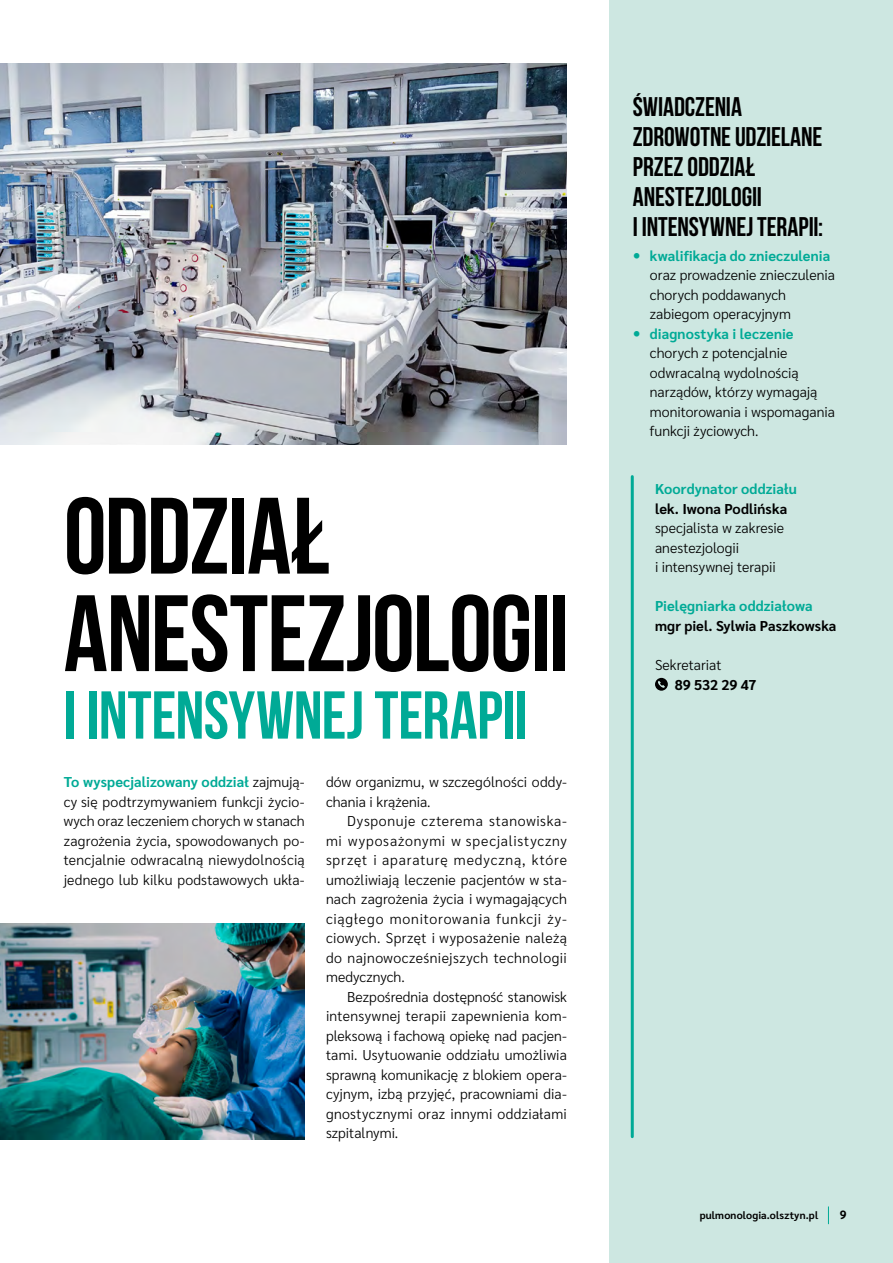
<style>
.page{position:relative;width:893px;height:1263px;background:#fff}
.page>*{position:absolute;margin:0;border:0;box-sizing:border-box;transform-origin:0 0}
.t1{font:108.3px/97.5px "Bebas Neue";letter-spacing:-.015em;color:#000}
.t2{font:67.5px "Bebas Neue";letter-spacing:-.005em;color:#00aa96}
.t3{font:27px/30px "Bebas Neue";letter-spacing:-.005em;color:#000}
.t4{font:300 14.25px/19.5px "Sarabun";letter-spacing:.005em;color:#000}
.t5{font:700 14.25px "Sarabun";letter-spacing:.005em;color:#00aa96}
.t6{font:700 14.25px "Sarabun";color:#000}
.t7{font:700 12px "Sarabun";color:#000}
.t8{font:700 10.5px "Sarabun";letter-spacing:.015em;color:#000}
.s1{font-weight:700;color:#00aa96}
</style>
<div class="page">
<img style="left:0;top:64px;width:567px;height:381px">
<div style="left:609px;top:0;width:284px;height:1263px;background:#cde7e1"></div>
<svg style="left:828px;top:1207px;width:1px;height:17px"></svg>
<img style="left:0;top:924px;width:305px;height:216px">
<hr style="left:631px;top:477px;width:3px;height:660px;background:#00aa96">
<svg style="left:655px;top:678px;width:13px;height:13px"></svg>
<h1 class="t1" style="left:64px;top:486px;width:507px">ODDZIAŁ<br>ANESTEZJOLOGII</h1>
<h2 class="t2" style="left:64px;top:678px;width:465px">I INTENSYWNEJ TERAPII</h2>
<p class="t4" style="left:326px;top:772px;width:242px">dów organizmu, w szczególności oddy&shy;chania i krążenia.</p>
<p class="t4" style="left:326px;top:811px;width:242px;text-align:justify;text-indent:21px">Dysponuje czterema stanowiska&shy;mi wyposażonymi w specjalistyczny sprzęt i aparaturę medyczną, które umożliwiają leczenie pacjentów w sta&shy;nach zagrożenia życia i wymagających ciągłego monitorowania funkcji ży&shy;ciowych. Sprzęt i wyposażenie należą do najnowocześniejszych technologii medycznych.</p>
<p class="t4" style="left:326px;top:987px;width:242px;text-align:justify;text-indent:21px">Bezpośrednia dostępność stanowisk intensywnej terapii zapewnienia kom&shy;pleksową i fachową opiekę nad pacjen&shy;tami. Usytuowanie oddziału umożliwia sprawną komunikację z blokiem opera&shy;cyjnym, izbą przyjęć, pracowniami dia&shy;gnostycznymi oraz innymi oddziałami szpitalnymi.</p>
<p class="t4" style="left:64px;top:772px;width:242px;text-align:justify"><span class="s1">To wyspecjalizowany oddział</span> zajmują&shy;cy się podtrzymywaniem funkcji życio&shy;wych oraz leczeniem chorych w stanach zagrożenia życia, spowodowanych po&shy;tencjalnie odwracalną niewydolnością jednego lub kilku podstawowych ukła-</p>
<h3 class="t3" style="left:633px;top:91px;width:192px">ŚWIADCZENIA<br>ZDROWOTNE UDZIELANE<br>PRZEZ ODDZIAŁ<br>ANESTEZJOLOGII<br>I INTENSYWNEJ TERAPII:</h3>
<p class="t5" style="left:650px;top:247px;width:182px">kwalifikacja do znieczulenia</p>
<p class="t4" style="left:650px;top:265px;width:187px">oraz prowadzenie znieczulenia chorych poddawanych zabiegom operacyjnym</p>
<p class="t5" style="left:650px;top:325px;width:145px">diagnostyka i leczenie</p>
<p class="t4" style="left:650px;top:343px;width:187px">chorych z potencjalnie odwracalną wydolnością narządów, którzy wymagają monitorowania i wspomagania funkcji życiowych.</p>
<p class="t5" style="left:655px;top:481px;width:143px">Koordynator oddziału</p>
<p class="t6" style="left:655px;top:501px;width:134px">lek. Iwona Podlińska</p>
<p class="t4" style="left:655px;top:519px;width:130px">specjalista w zakresie anestezjologii<br>i intensywnej terapii</p>
<p class="t5" style="left:655px;top:598px;width:159px">Pielęgniarka oddziałowa</p>
<p class="t6" style="left:655px;top:618px;width:183px">mgr piel. Sylwia Paszkowska</p>
<p class="t4" style="left:655px;top:655px;width:68px">Sekretariat</p>
<p class="t6" style="left:675px;top:676px;width:83px">89 532 29 47</p>
<p class="t8" style="left:700px;top:1209px;width:120px">pulmonologia.olsztyn.pl</p>
<p class="t7" style="left:840px;top:1207px;width:8px">9</p>
</div>
